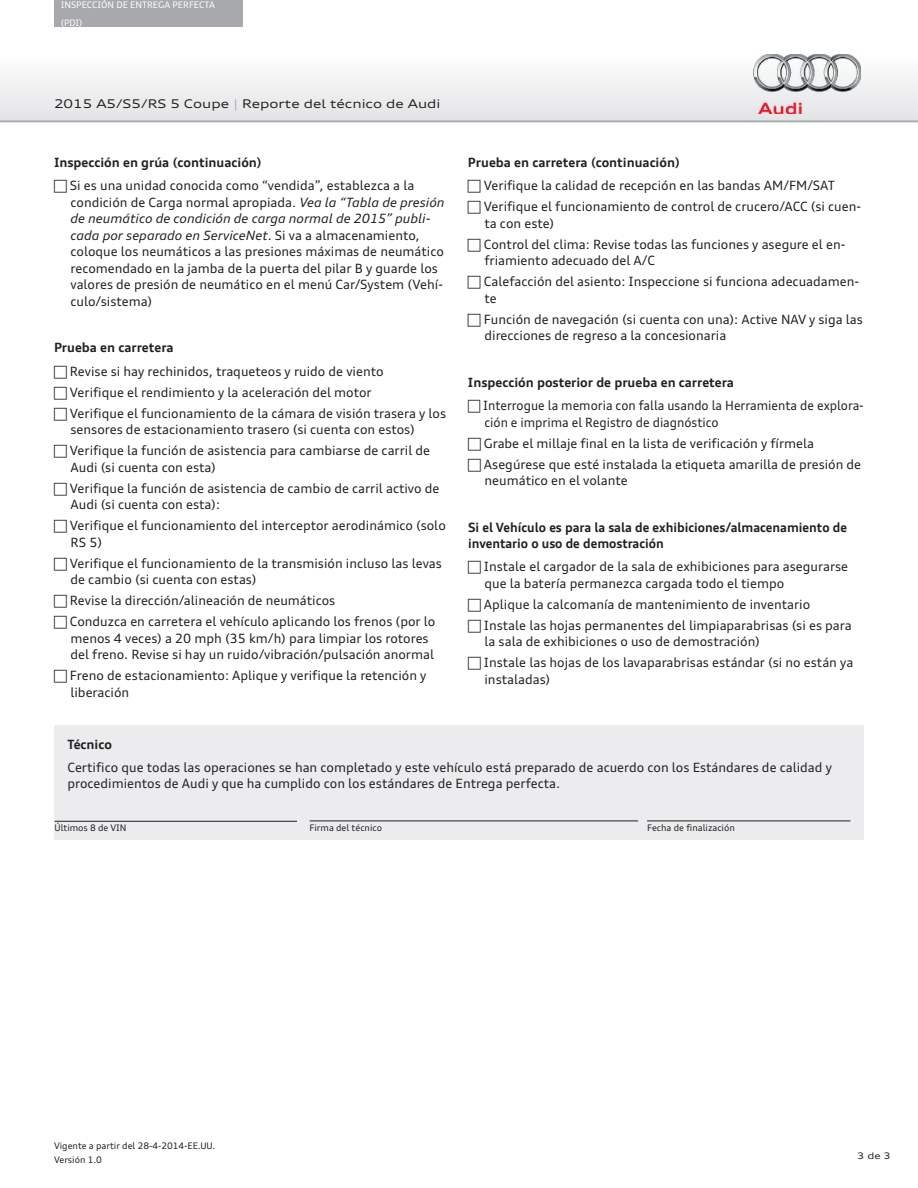
<style>
.page{position:relative;width:918px;height:1188px;background:#fff}
.page>*{position:absolute;margin:0;border:0;box-sizing:border-box;transform-origin:0 0}
.t1{font:12.75px/21px "Audi Type";color:#231f20}
.t2{font:700 12.75px "Audi Type";color:#231f20}
.t3{font:12.75px/16.5px "Audi Type";color:#231f20;scale:.95 1}
.t4{font:700 12.75px/16.5px "Audi Type";color:#231f20;scale:.96 1}
.t5{font:expanded 12px "Audi Type";color:#231f20}
.t6{font:9px/13.5px "Audi Type";color:#231f20}
.t7{font:9px/18px "Audi Type";color:#fff}
.t8{font:expanded 9px "Audi Type";color:#231f20}
.s1{color:#a8a9ad}
.s2{font-style:italic}
</style>
<div class="page">
<svg style="left:0;top:67px;width:918px;height:54px"></svg>
<div style="left:54px;top:0;width:189px;height:27px;background:#a8a9ad"></div>
<hr style="left:0;top:121px;width:918px;height:1px;background:#a8a9ad">
<img style="left:754px;top:54px;width:107px;height:60px">
<div style="left:54px;top:725px;width:810px;height:115px;background:#ececee"></div>
<hr style="left:310px;top:821px;width:328px;height:1px;background:#231f20">
<hr style="left:647px;top:821px;width:203px;height:1px;background:#231f20">
<hr style="left:55px;top:821px;width:242px;height:1px;background:#231f20">
<p class="t7" style="left:61px;top:-4px;width:156px">INSPECCIÓN DE ENTREGA PERFECTA (PDI)</p>
<p class="t5" style="left:54px;top:96px;width:388px">2015 A5/S5/RS 5 Coupe <span class="s1">|</span> Reporte del técnico de Audi</p>
<p class="t2" style="left:54px;top:154px;width:209px">Inspección en grúa (continuación)</p>
<p class="t1" style="left:70px;top:177px;width:376px;line-height:16.5px">Si es una unidad conocida como “vendida”, establezca a la condición de Carga normal apropiada. <span class="s2">Vea la “Tabla de presión de neumático de condición de carga normal de 2015” publi&shy;cada por separado en ServiceNet</span>. Si va a almacenamiento, coloque los neumáticos a las presiones máximas de neumático recomendado en la jamba de la puerta del pilar B y guarde los valores de presión de neumático en el menú Car/System (Vehí&shy;culo/sistema)</p>
<p class="t2" style="left:54px;top:340px;width:121px">Prueba en carretera</p>
<p class="t1" style="left:70px;top:360px;width:378px">Revise si hay rechinidos, traqueteos y ruido de viento<br>Verifique el rendimiento y la aceleración del motor<br>Verifique el funcionamiento de la cámara de visión trasera y los</p>
<p class="t1" style="left:70px;top:419px;width:362px">sensores de estacionamiento trasero (si cuenta con estos)<br>Verifique la función de asistencia para cambiarse de carril de</p>
<p class="t1" style="left:70px;top:456px;width:371px">Audi (si cuenta con esta)<br>Verifique la función de asistencia de cambio de carril activo de</p>
<p class="t1" style="left:70px;top:494px;width:377px">Audi (si cuenta con esta):<br>Verifique el funcionamiento del interceptor aerodinámico (solo</p>
<p class="t1" style="left:70px;top:531px;width:374px">RS 5)<br>Verifique el funcionamiento de la transmisión incluso las levas</p>
<p class="t1" style="left:70px;top:569px;width:367px">de cambio (si cuenta con estas)<br>Revise la dirección/alineación de neumáticos<br>Conduzca en carretera el vehículo aplicando los frenos (por lo</p>
<p class="t1" style="left:70px;top:630px;width:365px;line-height:16.5px">menos 4 veces) a 20 mph (35 km/h) para limpiar los rotores del freno. Revise si hay un ruido/vibración/pulsación anormal</p>
<p class="t1" style="left:70px;top:667px;width:358px;line-height:16.5px">Freno de estacionamiento: Aplique y verifique la retención y liberación</p>
<p class="t2" style="left:468px;top:154px;width:214px">Prueba en carretera (continuación)</p>
<p class="t1" style="left:484px;top:175px;width:379px">Verifique la calidad de recepción en las bandas AM/FM/SAT<br>Verifique el funcionamiento de control de crucero/ACC (si cuen-</p>
<p class="t1" style="left:484px;top:213px;width:363px">ta con este)<br>Control del clima: Revise todas las funciones y asegure el en-</p>
<p class="t1" style="left:484px;top:250px;width:377px">friamiento adecuado del A/C<br>Calefacción del asiento: Inspeccione si funciona adecuadamen-</p>
<p class="t1" style="left:484px;top:288px;width:381px">te<br>Función de navegación (si cuenta con una): Active NAV y siga las</p>
<p class="t1" style="left:484px;top:325px;width:243px">direcciones de regreso a la concesionaria</p>
<p class="t2" style="left:468px;top:374px;width:268px">Inspección posterior de prueba en carretera</p>
<p class="t3" style="left:483px;top:397px;width:402px">Interrogue la memoria con falla usando la Herramienta de explora&shy;ción e imprima el Registro de diagnóstico</p>
<p class="t1" style="left:484px;top:432px;width:379px">Grabe el millaje final en la lista de verificación y fírmela<br>Asegúrese que esté instalada la etiqueta amarilla de presión de</p>
<p class="t1" style="left:484px;top:470px;width:145px">neumático en el volante</p>
<p class="t4" style="left:468px;top:519px;width:396px">Si el Vehículo es para la sala de exhibiciones/almacenamiento de inventario o uso de demostración</p>
<p class="t1" style="left:484px;top:558px;width:366px;line-height:16.5px">Instale el cargador de la sala de exhibiciones para asegurarse que la batería permanezca cargada todo el tiempo</p>
<p class="t1" style="left:484px;top:594px;width:369px">Aplique la calcomanía de mantenimiento de inventario<br>Instale las hojas permanentes del limpiaparabrisas (si es para</p>
<p class="t1" style="left:484px;top:631px;width:371px">la sala de exhibiciones o uso de demostración)<br>Instale las hojas de los lavaparabrisas estándar (si no están ya</p>
<p class="t1" style="left:484px;top:669px;width:67px">instaladas)</p>
<p class="t2" style="left:68px;top:736px;width:46px">Técnico</p>
<p class="t1" style="left:68px;top:759px;width:766px;line-height:16.5px">Certifico que todas las operaciones se han completado y este vehículo está preparado de acuerdo con los Estándares de calidad y procedimientos de Audi y que ha cumplido con los estándares de Entrega perfecta.</p>
<p class="t6" style="left:55px;top:821px;width:73px">Últimos 8 de VIN</p>
<p class="t6" style="left:310px;top:821px;width:74px">Firma del técnico</p>
<p class="t6" style="left:647px;top:821px;width:89px">Fecha de finalización</p>
<p class="t6" style="left:54px;top:1139px;width:163px">Vigente a partir del 28-4-2014-EE.UU.<br>Versión 1.0</p>
<p class="t8" style="left:857px;top:1149px;width:35px">3 de 3</p>
</div>
